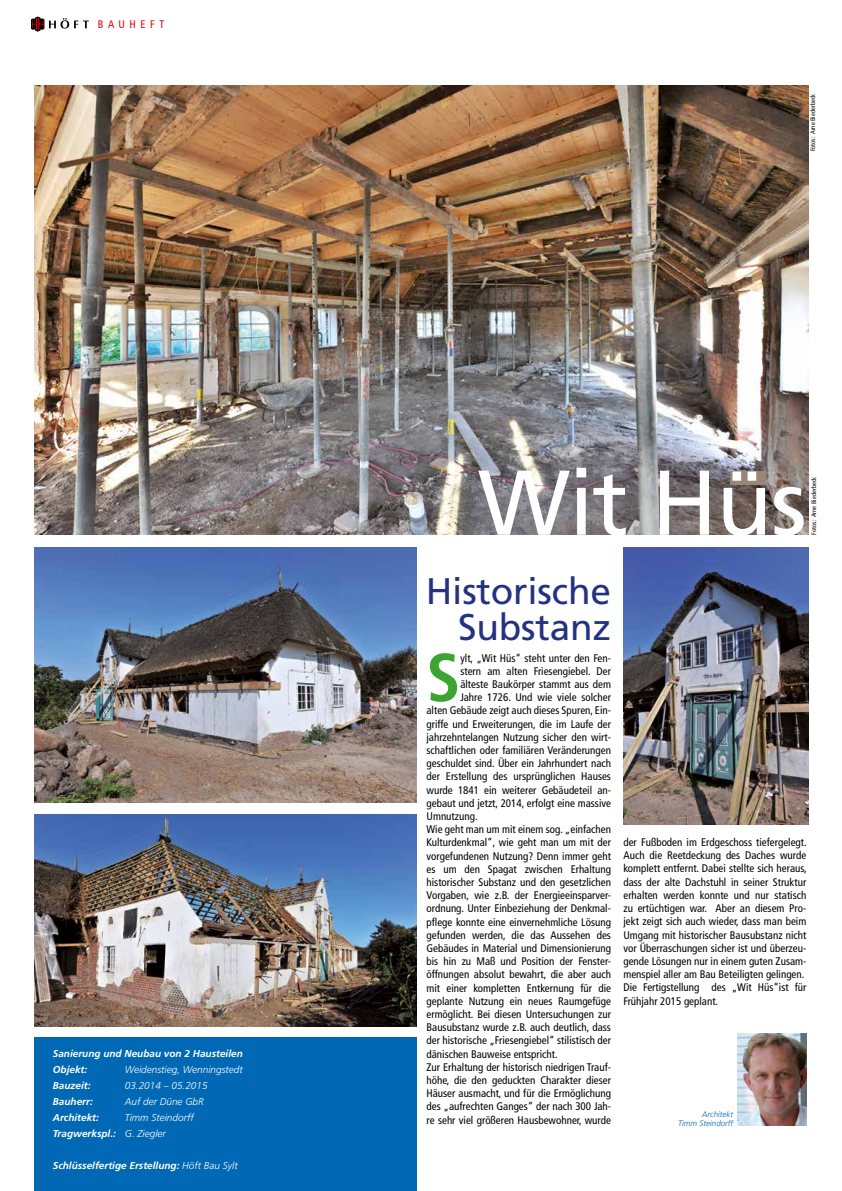
<style>
.page{position:relative;width:842px;height:1191px;background:#fff}
.page>*{position:absolute;margin:0;border:0;box-sizing:border-box;transform-origin:0 0}
.t1{font:91.9px "Frutiger";letter-spacing:-.015em;color:#fff}
.t2{font:700 condensed 67.7px "Frutiger";color:#3ca432}
.t3{font:37px/36px "Frutiger";letter-spacing:-.005em;color:#243282;text-align:right}
.t4{font:condensed 11px/13.2px "Frutiger";color:#000}
.t5{font:condensed 11px "Frutiger";letter-spacing:.42em;color:#e3000b}
.t6{font:italic 700 10px/16px "Frutiger";color:#fff}
.t7{font:italic 300 10px/16px "Frutiger";color:#fff}
.t8{font:italic 300 8px/9.6px "Frutiger";color:#0068b4;text-align:right}
.t9{font:condensed 6.5px "Frutiger";color:#000}
.s1{font-weight:700}
.s2{font-weight:300}
</style>
<div class="page">
<svg style="left:31px;top:17px;width:58px;height:14px"></svg>
<img style="left:34px;top:85px;width:774px;height:449px">
<div style="left:34px;top:1037px;width:382px;height:154px;background:#0068b4"></div>
<img style="left:623px;top:547px;width:185px;height:277px">
<img style="left:738px;top:1034px;width:68px;height:91px">
<img style="left:34px;top:814px;width:382px;height:212px">
<img style="left:34px;top:547px;width:382px;height:255px">
<div style="left:730px;top:472px;width:35px;height:13px;background:#9b8478"></div>
<p class="t5" style="left:98px;top:18px;width:68px">BAUHEFT</p>
<p class="t6" style="left:53px;top:1045px;width:192px">Sanierung und Neubau von 2 Hausteilen<br>Objekt:</p>
<p class="t7" style="left:125px;top:1061px;width:119px">Weidenstieg, Wenningstedt</p>
<p class="t6" style="left:53px;top:1077px;width:39px">Bauzeit:</p>
<p class="t7" style="left:125px;top:1077px;width:84px">03.2014 – 05.2015</p>
<p class="t6" style="left:53px;top:1093px;width:42px">Bauherr:</p>
<p class="t7" style="left:125px;top:1093px;width:80px">Auf der Düne GbR</p>
<p class="t6" style="left:53px;top:1109px;width:48px">Architekt:</p>
<p class="t7" style="left:53px;top:1109px;width:142px;text-indent:72px">Timm Steindorff<br><span class="s1">Tragwerkspl.:</span> G. Ziegler</p>
<p class="t6" style="left:53px;top:1157px;width:187px">Schlüsselfertige Erstellung: <span class="s2">Höft Bau Sylt</span></p>
<p class="t9" style="left:809px;top:151px;width:59px;rotate:-90deg">Fotos: Arne Biederbeck</p>
<h1 class="t1" style="left:478px;top:449px;width:330px">Wit Hüs</h1>
<p class="t9" style="left:810px;top:534px;width:59px;rotate:-90deg">Fotos: Arne Biederbeck</p>
<h3 class="t3" style="left:426px;top:573px;width:187px">Historische<br>Substanz</h3>
<h2 class="t2" style="left:426px;top:637px;width:35px">S</h2>
<p class="t4" style="left:460px;top:651px;width:152px">ylt, „Wit Hüs“ steht unter den Fen-</p>
<p class="t4" style="left:460px;top:664px;width:152px">stern am alten Friesengiebel. Der</p>
<p class="t4" style="left:460px;top:677px;width:152px">älteste Baukörper stammt aus dem</p>
<p class="t4" style="left:460px;top:691px;width:152px">Jahre 1726. Und wie viele solcher</p>
<p class="t4" style="left:426px;top:704px;width:186px">alten Gebäude zeigt auch dieses Spuren, Ein-</p>
<p class="t4" style="left:426px;top:717px;width:186px">griffe und Erweiterungen, die im Laufe der</p>
<p class="t4" style="left:426px;top:730px;width:186px">jahrzehntelangen Nutzung sicher den wirt-</p>
<p class="t4" style="left:426px;top:743px;width:186px">schaftlichen oder familiären Veränderungen</p>
<p class="t4" style="left:426px;top:757px;width:186px">geschuldet sind. Über ein Jahrhundert nach</p>
<p class="t4" style="left:426px;top:770px;width:186px">der Erstellung des ursprünglichen Hauses</p>
<p class="t4" style="left:426px;top:783px;width:186px">wurde 1841 ein weiterer Gebäudeteil an-</p>
<p class="t4" style="left:426px;top:796px;width:186px">gebaut und jetzt, 2014, erfolgt eine massive</p>
<p class="t4" style="left:426px;top:809px;width:53px">Umnutzung.</p>
<p class="t4" style="left:426px;top:823px;width:186px">Wie geht man um mit einem sog. „einfachen</p>
<p class="t4" style="left:426px;top:836px;width:186px">Kulturdenkmal“, wie geht man um mit der</p>
<p class="t4" style="left:426px;top:849px;width:186px">vorgefundenen Nutzung? Denn immer geht</p>
<p class="t4" style="left:426px;top:862px;width:186px">es um den Spagat zwischen Erhaltung</p>
<p class="t4" style="left:426px;top:875px;width:186px">historischer Substanz und den gesetzlichen</p>
<p class="t4" style="left:426px;top:889px;width:186px">Vorgaben, wie z.B. der Energieeinsparver-</p>
<p class="t4" style="left:426px;top:902px;width:186px">ordnung. Unter Einbeziehung der Denkmal-</p>
<p class="t4" style="left:426px;top:915px;width:186px">pflege konnte eine einvernehmliche Lösung</p>
<p class="t4" style="left:426px;top:928px;width:186px">gefunden werden, die das Aussehen des</p>
<p class="t4" style="left:426px;top:941px;width:186px">Gebäudes in Material und Dimensionierung</p>
<p class="t4" style="left:426px;top:955px;width:186px">bis hin zu Maß und Position der Fenster-</p>
<p class="t4" style="left:426px;top:968px;width:186px">öffnungen absolut bewahrt, die aber auch</p>
<p class="t4" style="left:426px;top:981px;width:186px">mit einer kompletten Entkernung für die</p>
<p class="t4" style="left:426px;top:994px;width:186px">geplante Nutzung ein neues Raumgefüge</p>
<p class="t4" style="left:426px;top:1007px;width:186px">ermöglicht. Bei diesen Untersuchungen zur</p>
<p class="t4" style="left:426px;top:1021px;width:186px">Bausubstanz wurde z.B. auch deutlich, dass</p>
<p class="t4" style="left:426px;top:1034px;width:186px">der historische „Friesengiebel“ stilistisch der</p>
<p class="t4" style="left:426px;top:1047px;width:133px">dänischen Bauweise entspricht.</p>
<p class="t4" style="left:426px;top:1060px;width:186px">Zur Erhaltung der historisch niedrigen Trauf-</p>
<p class="t4" style="left:426px;top:1073px;width:186px">höhe, die den geduckten Charakter dieser</p>
<p class="t4" style="left:426px;top:1087px;width:186px">Häuser ausmacht, und für die Ermöglichung</p>
<p class="t4" style="left:426px;top:1100px;width:186px">des „aufrechten Ganges“ der nach 300 Jah-</p>
<p class="t4" style="left:426px;top:1113px;width:186px">re sehr viel größeren Hausbewohner, wurde</p>
<p class="t4" style="left:623px;top:835px;width:185px">der Fußboden im Erdgeschoss tiefergelegt.<br>Auch die Reetdeckung des Daches wurde komplett entfernt. Dabei stellte sich heraus, dass der alte Dachstuhl in seiner Struktur erhalten werden konnte und nur statisch zu ertüchtigen war. Aber an diesem Pro&shy;jekt zeigt sich auch wieder, dass man beim Umgang mit historischer Bausubstanz nicht vor Überraschungen sicher ist und überzeu&shy;gende Lösungen nur in einem guten Zusam&shy;menspiel aller am Bau Beteiligten gelingen.<br>Die Fertigstellung des „Wit Hüs“ist für Frühjahr 2015 geplant.</p>
<p class="t8" style="left:678px;top:1109px;width:57px">Architekt<br>Timm Steindorff</p>
</div>
